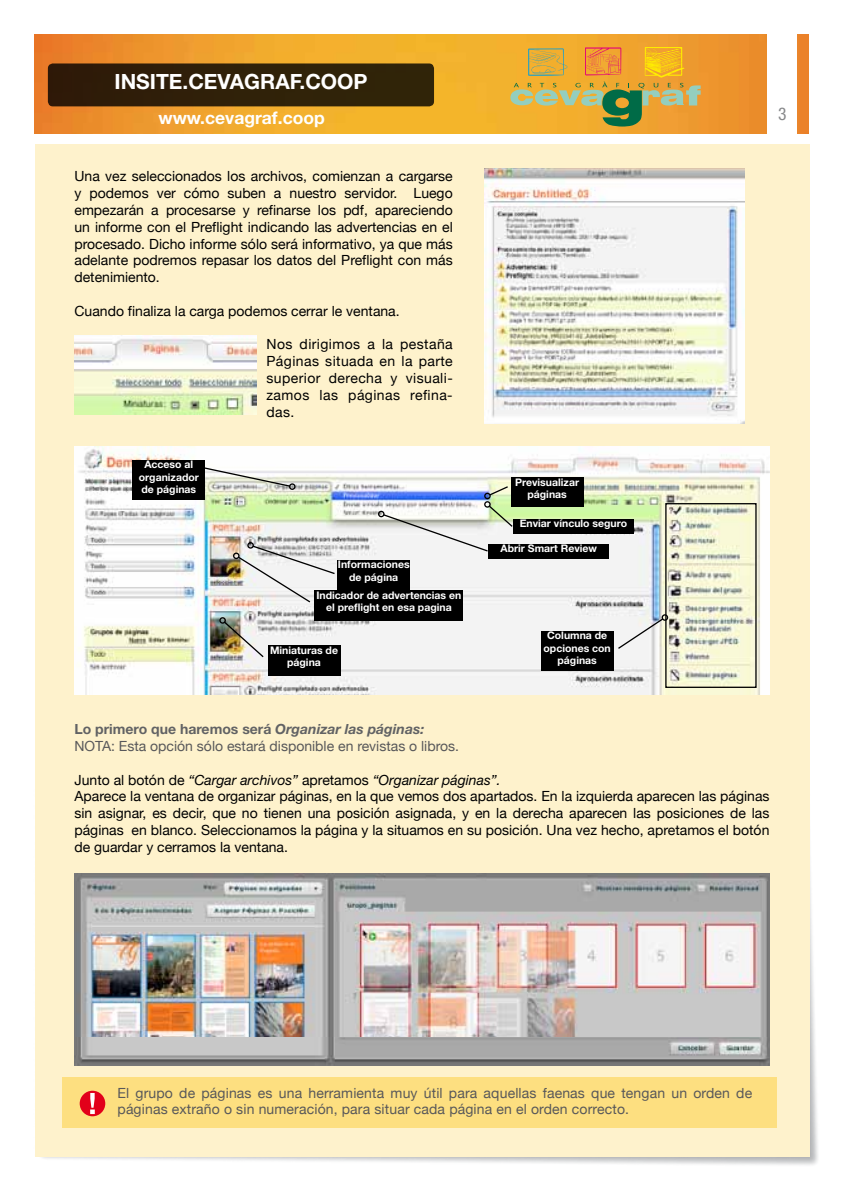
<style>
.page{position:relative;width:844px;height:1191px;background:#fff}
.page>*{position:absolute;margin:0;border:0;box-sizing:border-box;transform-origin:0 0}
.t1{font:700 21px "Helvetica Neue";color:#fff}
.t2{font:700 17.5px "Helvetica Neue";color:#fff}
.t3{font:condensed 17.5px "Helvetica Neue";color:#87888a}
.t4{font:14px/16.8px "Helvetica Neue";color:#000;text-align:justify}
.t5{font:14px/16.8px "Helvetica Neue";letter-spacing:.01em;color:#58585a}
.t6{font:700 10.5px/12.6px "Helvetica Neue";color:#fff;text-align:center}
.s1{font-weight:700;color:#616264}
.s2{font-weight:700;font-style:italic;color:#616264}
.s3{font-style:italic}
</style>
<div class="page">
<img style="left:35px;top:786px;width:783px;height:379px">
<img style="left:35px;top:35px;width:773px;height:99px">
<div style="left:35px;top:144px;width:774px;height:1012px;background:#fef2cc"></div>
<div style="left:766px;top:16px;width:30px;height:126px;background:#fff"></div>
<svg style="left:510px;top:47px;width:190px;height:80px;background:#d2a640"></svg>
<div style="left:48px;top:63px;width:386px;height:43px;background:#302209;border-radius:5px"></div>
<img style="left:485px;top:169px;width:259px;height:254px">
<img style="left:74px;top:335px;width:182px;height:79px">
<img style="left:74px;top:446px;width:695px;height:248px">
<div style="left:541px;top:631px;width:72px;height:39px;background:#000"></div>
<div style="left:511px;top:477px;width:72px;height:29px;background:#000"></div>
<div style="left:513px;top:519px;width:120px;height:15px;background:#000"></div>
<div style="left:488px;top:543px;width:121px;height:15px;background:#000"></div>
<div style="left:133px;top:460px;width:72px;height:39px;background:#000"></div>
<div style="left:268px;top:645px;width:72px;height:31px;background:#000"></div>
<div style="left:337px;top:560px;width:73px;height:31px;background:#000"></div>
<svg style="left:616px;top:617px;width:48px;height:33px;background:#e3e4e2"></svg>
<div style="left:661px;top:614px;width:7px;height:7px;border:1px solid #000;border-radius:50%"></div>
<svg style="left:378px;top:485px;width:136px;height:67px;background:#cad2d8"></svg>
<svg style="left:205px;top:466px;width:86px;height:21px;background:#dbdcd6"></svg>
<div style="left:289px;top:483px;width:6px;height:7px;border:1px solid #000;border-radius:50%"></div>
<img style="left:223px;top:620px;width:42px;height:38px">
<div style="left:219px;top:617px;width:7px;height:6px;border:1px solid #000;border-radius:50%"></div>
<div style="left:247px;top:542px;width:7px;height:6px;border:1px solid #000;border-radius:50%"></div>
<div style="left:665px;top:503px;width:91px;height:185px;border:1px solid #000"></div>
<div style="left:314px;top:590px;width:149px;height:31px;background:#000"></div>
<svg style="left:237px;top:544px;width:99px;height:59px;background:#d3d2d0"></svg>
<div style="left:233px;top:552px;width:6px;height:7px;border:1px solid #000;border-radius:50%"></div>
<img style="left:74px;top:874px;width:695px;height:191px">
<div style="left:62px;top:1076px;width:714px;height:51px;background:#fddf80"></div>
<div style="left:80px;top:1090px;width:25px;height:26px;background:#e2001a;border-radius:50%"></div>
<svg style="left:90px;top:1093px;width:5px;height:21px"></svg>
<h1 class="t1" style="left:114px;top:68px;width:254px">INSITE.CEVAGRAF.COOP</h1>
<p class="t2" style="left:158px;top:107px;width:168px">www.cevagraf.coop</p>
<p class="t4" style="left:74px;top:168px;width:380px">Una vez seleccionados los archivos, comienzan a cargarse y podemos ver cómo suben a nuestro servidor. Luego empezarán a procesarse y refinarse los pdf, apareciendo un informe con el Preflight indicando las advertencias en el procesado. Dicho informe sólo será informativo, ya que más adelante podremos repasar los datos del Preflight con más detenimiento.</p>
<p class="t4" style="left:74px;top:302px;width:326px">Cuando finaliza la carga podemos cerrar le ventana.</p>
<p class="t4" style="left:266px;top:336px;width:188px">Nos dirigimos a la pestaña Páginas situada en la parte superior derecha y visuali&shy;zamos las páginas refina&shy;das.</p>
<p class="t6" style="left:139px;top:458px;width:62px">Acceso al organizador de páginas</p>
<p class="t6" style="left:338px;top:558px;width:73px">Informaciones de página</p>
<p class="t6" style="left:316px;top:588px;width:146px">Indicador de advertencias en el preflight en esa pagina</p>
<p class="t6" style="left:270px;top:643px;width:69px">Miniaturas de página</p>
<p class="t6" style="left:515px;top:475px;width:65px">Previsualizar páginas</p>
<p class="t6" style="left:519px;top:517px;width:109px">Enviar vínculo seguro</p>
<p class="t6" style="left:500px;top:541px;width:98px">Abrir Smart Review</p>
<p class="t6" style="left:543px;top:629px;width:69px">Columna de opciones con páginas</p>
<p class="t3" style="left:777px;top:104px;width:10px">3</p>
<p class="t5" style="left:74px;top:720px;width:386px"><span class="s1">Lo primero que haremos será</span> <span class="s2">Organizar las páginas:<br></span>NOTA: Esta opción sólo estará disponible en revistas o libros.</p>
<p class="t4" style="left:74px;top:771px;width:696px;text-align:left">Junto al botón de <span class="s3">“Cargar archivos”</span> apretamos <span class="s3">“Organizar páginas”.<br></span>Aparece la ventana de organizar páginas, en la que vemos dos apartados. En la izquierda aparecen las páginas sin asignar, es decir, que no tienen una posición asignada, y en la derecha aparecen las posiciones de las páginas en blanco. Seleccionamos la página y la situamos en su posición. Una vez hecho, apretamos el botón de guardar y cerramos la ventana.</p>
<p class="t5" style="left:117px;top:1084px;width:636px">El grupo de páginas es una herramienta muy útil para aquellas faenas que tengan un orden de páginas extraño o sin numeración, para situar cada página en el orden correcto.</p>
</div>
